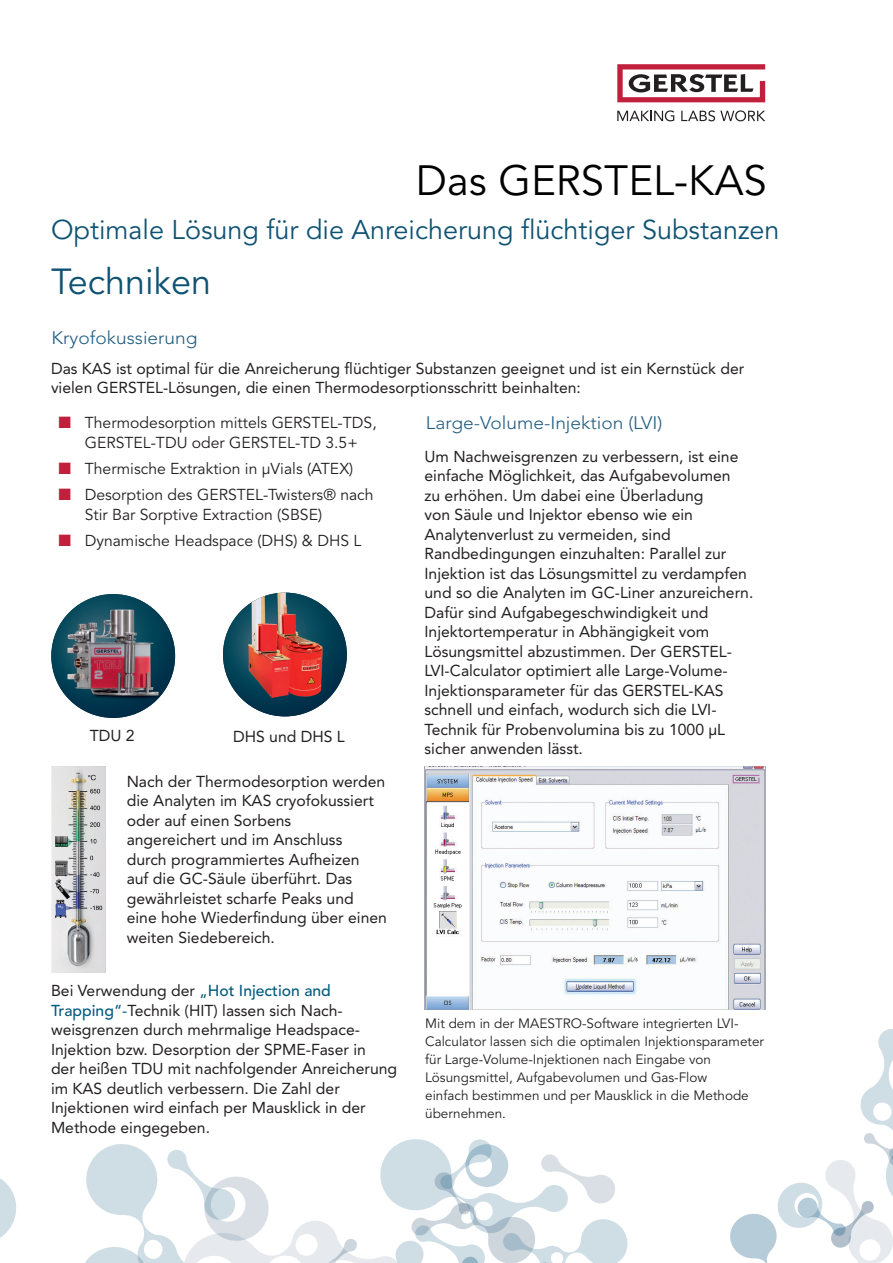
<style>
.page{position:relative;width:893px;height:1263px;background:#fff}
.page>*{position:absolute;margin:0;border:0;box-sizing:border-box;transform-origin:0 0}
.t1{font:42px "Avenir LT Std";color:#000}
.t2{font:36px "Avenir LT Std";color:#0f5374}
.t3{font:27px "Avenir LT Std";color:#0f5374}
.t4{font:300 18px "Avenir LT Std";color:#215c80;scale:1.06 1}
.t5{font:15.75px/19.5px "Avenir LT Std";color:#231f20}
.t6{font:15.75px/26.2px "Avenir LT Std";color:#231f20}
.t7{font:13.5px/18px "Avenir LT Std";color:#231f20}
.s1{font-family:"Avenir LT Pro";font-weight:500;color:#005b80}
.s2{font-family:"Avenir LT Pro";color:#005b80}
</style>
<div class="page">
<svg style="left:617px;top:110px;width:57px;height:11px"></svg>
<svg style="left:681px;top:110px;width:84px;height:11px"></svg>
<svg style="left:617px;top:64px;width:148px;height:38px"></svg>
<svg style="left:85px;top:1139px;width:543px;height:124px"></svg>
<svg style="left:0;top:1178px;width:17px;height:60px"></svg>
<svg style="left:730px;top:1029px;width:163px;height:234px"></svg>
<img style="left:424px;top:767px;width:341px;height:242px">
<img style="left:51px;top:594px;width:124px;height:124px;border-radius:62px">
<img style="left:223px;top:593px;width:124px;height:123px;border-radius:62px">
<img style="left:51px;top:766px;width:54px;height:206px">
<h1 class="t1" style="left:416px;top:157px;width:352px">Das GERSTEL-KAS</h1>
<h3 class="t3" style="left:51px;top:215px;width:730px">Optimale Lösung für die Anreicherung flüchtiger Substanzen</h3>
<h2 class="t2" style="left:51px;top:261px;width:162px">Techniken</h2>
<p class="t4" style="left:52px;top:327px;width:139px">Kryofokussierung</p>
<p class="t5" style="left:51px;top:359px;width:695px">Das KAS ist optimal für die Anreicherung flüchtiger Substanzen geeignet und ist ein Kernstück der vielen GERSTEL-Lösungen, die einen Thermodesorptionsschritt beinhalten:</p>
<p class="t6" style="left:85px;top:414px;width:293px;line-height:19.5px">Thermodesorption mittels GERSTEL-TDS,<br>GERSTEL-TDU oder GERSTEL-TD 3.5+</p>
<p class="t6" style="left:85px;top:456px;width:290px">Thermische Extraktion in μVials (ATEX)<br>Desorption des GERSTEL-Twisters® nach</p>
<p class="t6" style="left:85px;top:502px;width:278px">Stir Bar Sorptive Extraction (SBSE)<br>Dynamische Headspace (DHS) &amp; DHS L</p>
<p class="t4" style="left:426px;top:412px;width:225px">Large-Volume-Injektion (LVI)</p>
<p class="t5" style="left:424px;top:447px;width:330px">Um Nachweisgrenzen zu verbessern, ist eine einfache Möglichkeit, das Aufgabevolumen<br>zu erhöhen. Um dabei eine Überladung<br>von Säule und Injektor ebenso wie ein Analytenverlust zu vermeiden, sind Randbedingungen einzuhalten: Parallel zur Injektion ist das Lösungsmittel zu verdampfen und so die Analyten im GC-Liner anzureichern.<br>Dafür sind Aufgabegeschwindigkeit und Injektortemperatur in Abhängigkeit vom Lösungsmittel abzustimmen. Der GERSTEL-LVI-Calculator optimiert alle Large-Volume-Injektionsparameter für das GERSTEL-KAS schnell und einfach, wodurch sich die LVI-Technik für Probenvolumina bis zu 1000 μL sicher anwenden lässt.</p>
<p class="t5" style="left:90px;top:726px;width:46px">TDU 2</p>
<p class="t5" style="left:233px;top:727px;width:113px">DHS und DHS L</p>
<p class="t5" style="left:127px;top:771px;width:262px">Nach der Thermodesorption werden die Analyten im KAS cryofokussiert oder auf einen Sorbens<br>angereichert und im Anschluss<br>durch programmiertes Aufheizen<br>auf die GC-Säule überführt. Das gewährleistet scharfe Peaks und eine hohe Wiederfindung über einen weiten Siedebereich.</p>
<p class="t5" style="left:51px;top:981px;width:348px">Bei Verwendung der <span class="s1">„Hot Injection and Trapping“</span><span class="s2">-</span>Technik (HIT) lassen sich Nach&shy;weisgrenzen durch mehrmalige Headspace-Injektion bzw. Desorption der SPME-Faser in<br>der heißen TDU mit nachfolgender Anreicherung im KAS deutlich verbessern. Die Zahl der Injektionen wird einfach per Mausklick in der Methode eingegeben.</p>
<p class="t7" style="left:425px;top:1015px;width:340px">Mit dem in der MAESTRO-Software integrierten LVI-Calculator lassen sich die optimalen Injektionsparameter für Large-Volume-Injektionen nach Eingabe von Lösungsmittel, Aufgabevolumen und Gas-Flow<br>einfach bestimmen und per Mausklick in die Methode übernehmen.</p>
</div>
